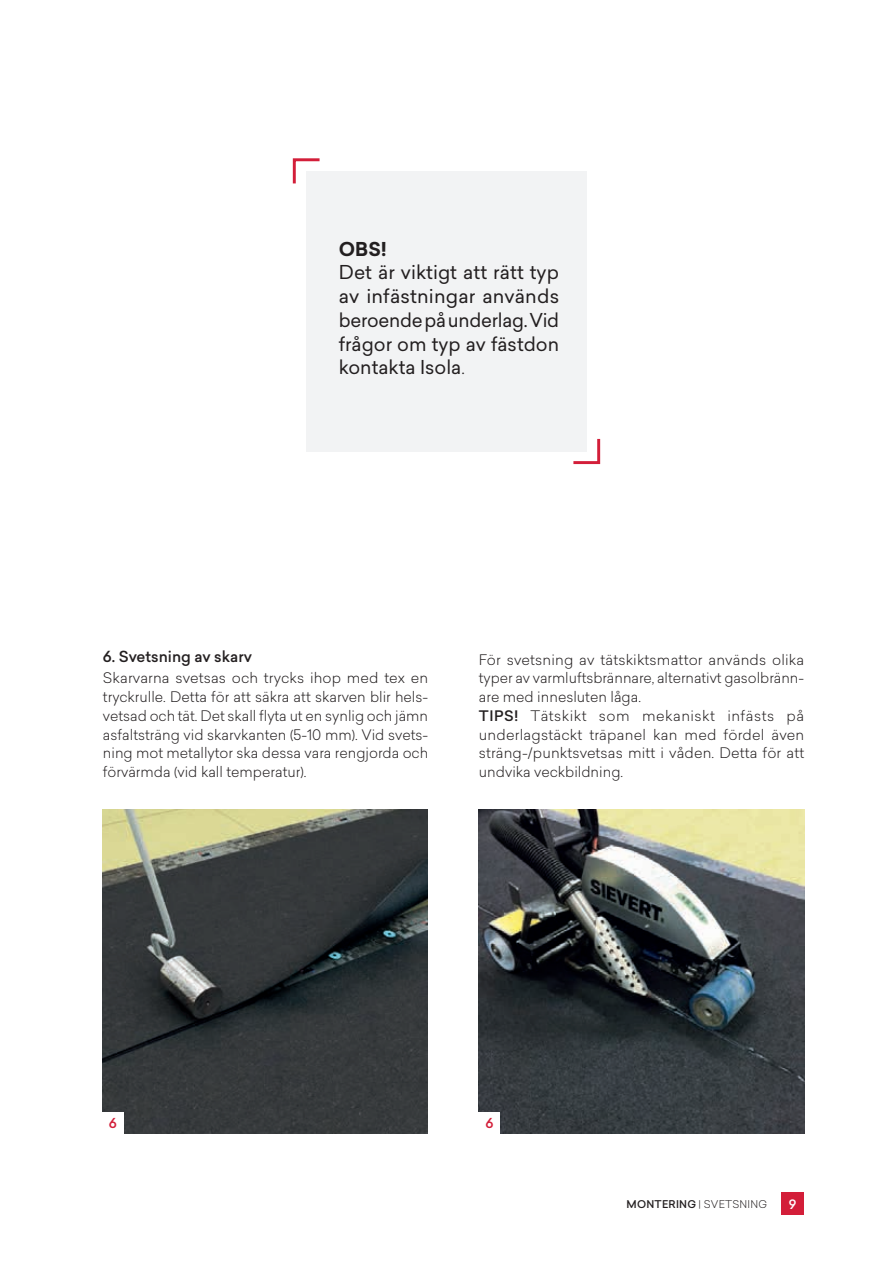
<style>
.page{position:relative;width:893px;height:1263px;background:#fff}
.page>*{position:absolute;margin:0;border:0;box-sizing:border-box;transform-origin:0 0}
.Body_text{font:18.75px/23.7px "Sailec";color:#231f20}
.Subtitle_-_Body_text{font:500 15px "Sailec";color:#231f20}
.Body_text-2{font:300 14.25px/18.8px "Sailec";color:#231f20;text-align:justify}
.Grunnleggende_avsnit{font:500 13.5px "Sailec";color:#d31e39}
.t1{font:500 12.75px "Sailec";color:#fff}
.Body_text-3{font:300 10.5px "Sailec";letter-spacing:.02em;color:#231f20}
.s1{font-weight:700}
.s2{font-weight:300}
.s3{font-weight:500}
</style>
<div class="page">
<div style="left:782px;top:1193px;width:22px;height:22px;background:#d31e39"></div>
<div style="left:306px;top:171px;width:281px;height:280px;background:#f2f3f4"></div>
<svg style="left:292px;top:158px;width:28px;height:26px"></svg>
<svg style="left:570px;top:438px;width:31px;height:27px"></svg>
<img style="left:102px;top:809px;width:325px;height:324px">
<img style="left:479px;top:809px;width:325px;height:324px">
<div style="left:102px;top:1112px;width:21px;height:21px;background:#fff"></div>
<div style="left:479px;top:1112px;width:21px;height:21px;background:#fff"></div>
<p class="Body_text" style="left:339px;top:237px;width:222px"><span class="s1">OBS!<br></span>Det är viktigt att rätt typ av infästningar används beroende på underlag. Vid frågor om typ av fästdon kontakta Isola<span class="s2">.</span></p>
<p class="Subtitle_-_Body_text" style="left:103px;top:645px;width:151px">6. Svetsning av skarv</p>
<p class="Body_text-2" style="left:103px;top:668px;width:327px">Skarvarna svetsas och trycks ihop med tex en tryckrulle. Detta för att säkra att skarven blir hels&shy;vetsad och tät. Det skall flyta ut en synlig och jämn asfaltsträng vid skarvkanten (5-10 mm). Vid svets&shy;ning mot metallytor ska dessa vara rengjorda och förvärmda (vid kall temperatur).</p>
<p class="Body_text-2" style="left:479px;top:650px;width:327px">För svetsning av tätskiktsmattor används olika typer av varmluftsbrännare, alternativt gasolbränn&shy;are med innesluten låga.</p>
<p class="Body_text-2" style="left:479px;top:706px;width:327px"><span class="s3">TIPS!</span> Tätskikt som mekaniskt infästs på underlagstäckt träpanel kan med fördel även sträng-/punktsvetsas mitt i våden. Detta för att undvika veckbildning.</p>
<p class="Grunnleggende_avsnit" style="left:109px;top:1114px;width:10px">6</p>
<p class="Grunnleggende_avsnit" style="left:486px;top:1113px;width:10px">6</p>
<p class="Body_text-3" style="left:627px;top:1196px;width:142px"><span class="s3">MONTERING</span> | SVETSNING</p>
<p class="t1" style="left:789px;top:1195px;width:9px">9</p>
</div>
